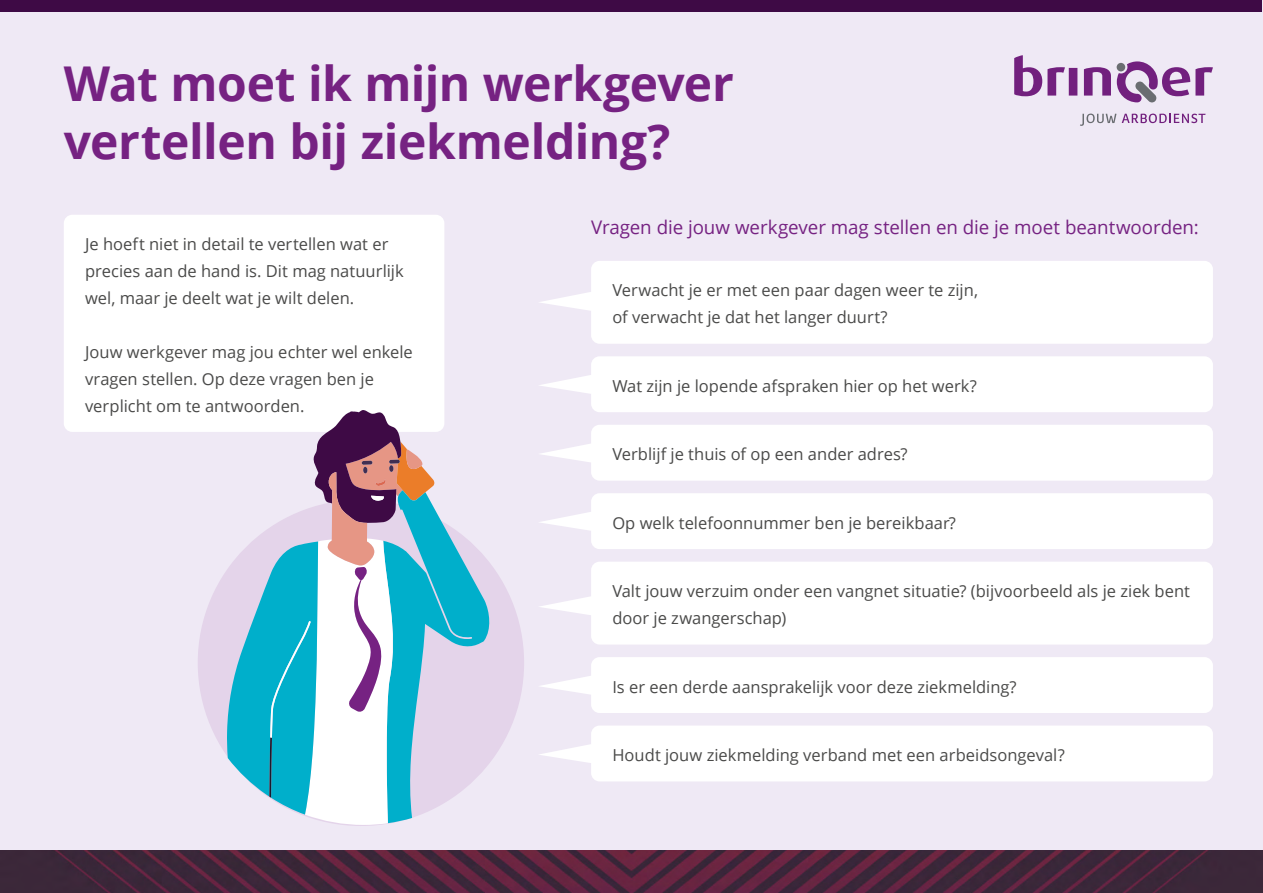
<style>
.page{position:relative;width:1263px;height:893px;background:#efe9f5}
.page>*{position:absolute;margin:0;border:0;box-sizing:border-box;transform-origin:0 0}
.Tusenkopje{font:700 48px/58.5px "Open Sans";letter-spacing:-.01em;color:#762282}
.Tusenkopje-2{font:18.75px "Open Sans";letter-spacing:-.005em;color:#762282}
.Body{font:16.5px/27px "Open Sans";color:#4a4a49}
</style>
<div class="page">
<svg style="left:1080px;top:114px;width:36px;height:12px"></svg>
<svg style="left:1122px;top:114px;width:83px;height:9px"></svg>
<svg style="left:1014px;top:55px;width:199px;height:48px"></svg>
<div style="left:1117px;top:63px;width:8px;height:8px;background:#6a6d71;border-radius:50%"></div>
<img style="left:0;top:850px;width:1263px;height:43px">
<div style="left:1px;top:1px;width:1261px;height:11px;background:#3e0a45"></div>
<div style="left:64px;top:215px;width:380px;height:217px;background:#fff;border-radius:9px"></div>
<div style="left:591px;top:261px;width:622px;height:83px;background:#fff;border-radius:9px"></div>
<div style="left:591px;top:356px;width:622px;height:56px;background:#fff;border-radius:9px"></div>
<div style="left:591px;top:425px;width:622px;height:56px;background:#fff;border-radius:9px"></div>
<div style="left:591px;top:493px;width:622px;height:56px;background:#fff;border-radius:9px"></div>
<div style="left:591px;top:562px;width:622px;height:83px;background:#fff;border-radius:9px"></div>
<div style="left:591px;top:657px;width:622px;height:56px;background:#fff;border-radius:9px"></div>
<div style="left:591px;top:725px;width:622px;height:56px;background:#fff;border-radius:9px"></div>
<div style="left:198px;top:500px;width:326px;height:326px;background:#e4d4ea;border-radius:50%"></div>
<svg style="left:227px;top:410px;width:263px;height:415px"></svg>
<svg style="left:539px;top:292px;width:52px;height:19px"></svg>
<svg style="left:539px;top:375px;width:52px;height:19px"></svg>
<svg style="left:540px;top:444px;width:51px;height:18px"></svg>
<svg style="left:539px;top:512px;width:52px;height:19px"></svg>
<svg style="left:539px;top:596px;width:52px;height:19px"></svg>
<svg style="left:540px;top:676px;width:51px;height:19px"></svg>
<svg style="left:539px;top:744px;width:52px;height:19px"></svg>
<p class="Tusenkopje" style="left:64px;top:53px;width:671px">Wat moet ik mijn werkgever vertellen bij ziekmelding?</p>
<p class="Body" style="left:85px;top:230px;width:320px">Je hoeft niet in detail te vertellen wat er precies aan de hand is. Dit mag natuurlijk wel, maar je deelt wat je wilt delen.</p>
<p class="Body" style="left:85px;top:338px;width:329px">Jouw werkgever mag jou echter wel enkele vragen stellen. Op deze vragen ben je verplicht om te antwoorden.</p>
<p class="Tusenkopje-2" style="left:591px;top:214px;width:609px">Vragen die jouw werkgever mag stellen en die je moet beantwoorden:</p>
<p class="Body" style="left:612px;top:276px;width:367px">Verwacht je er met een paar dagen weer te zijn, of verwacht je dat het langer duurt?</p>
<p class="Body" style="left:612px;top:372px;width:366px">Wat zijn je lopende afspraken hier op het werk?</p>
<p class="Body" style="left:612px;top:440px;width:297px">Verblijf je thuis of op een ander adres?</p>
<p class="Body" style="left:612px;top:509px;width:345px">Op welk telefoonnummer ben je bereikbaar?</p>
<p class="Body" style="left:612px;top:577px;width:579px">Valt jouw verzuim onder een vangnet situatie? (bijvoorbeeld als je ziek bent door je zwangerschap)</p>
<p class="Body" style="left:612px;top:673px;width:405px">Is er een derde aansprakelijk voor deze ziekmelding?</p>
<p class="Body" style="left:612px;top:741px;width:454px">Houdt jouw ziekmelding verband met een arbeidsongeval?</p>
</div>
